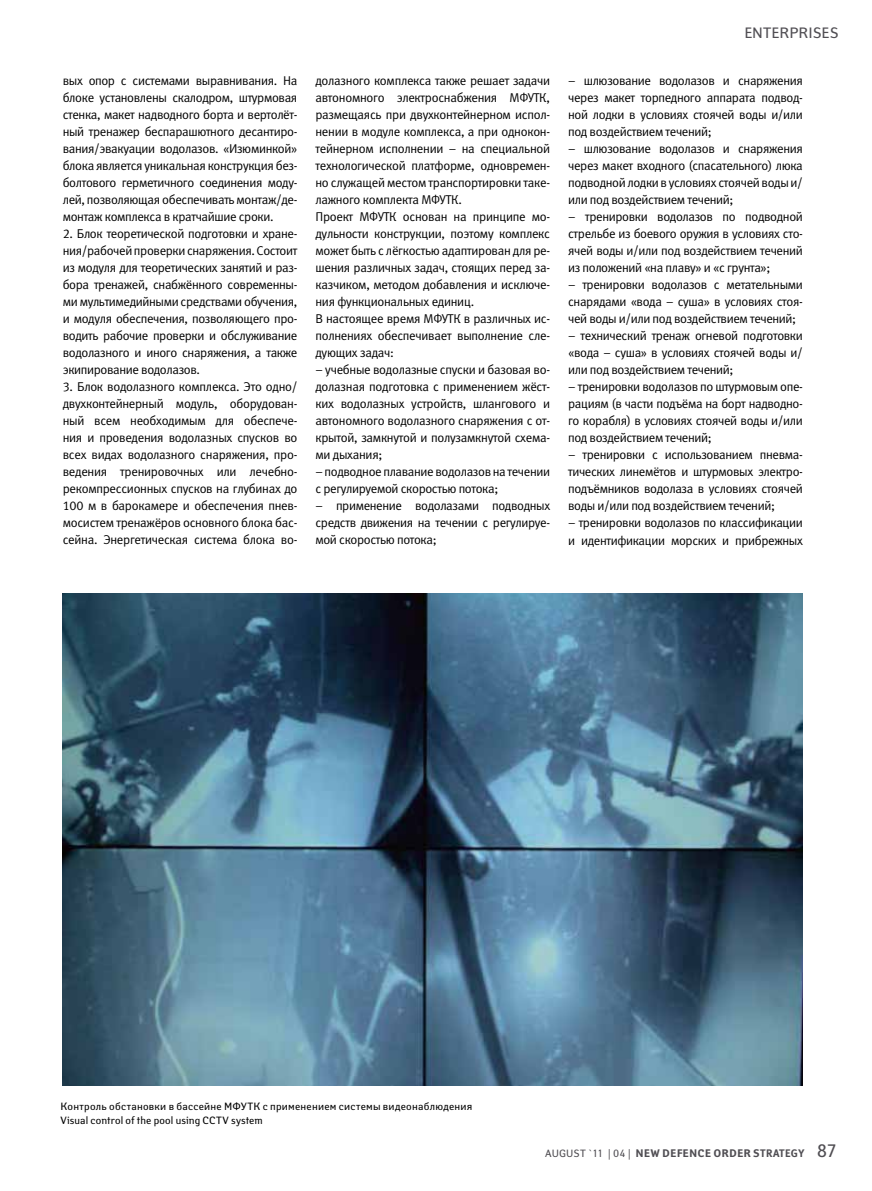
<style>
.page{position:relative;width:872px;height:1191px;background:#fff}
.page>*{position:absolute;margin:0;border:0;box-sizing:border-box;transform-origin:0 0}
.t1{font:15px "Yanus C";color:#504e53}
.t2{font:12.75px/17px "Meta Normal LFC";letter-spacing:-.025em;color:#000;text-align:justify}
.t3{font:700 10.95px "Yanus C";letter-spacing:.015em;color:#504e53}
.t4{font:10.5px/13.5px "Yanus C";letter-spacing:.025em;color:#000}
.s1{font-weight:400;font-size:10.5px}
.s2{font-family:"Meta Bold Caps C";font-weight:400}
.s3{font-weight:400;font-size:18px}
</style>
<div class="page">
<img style="left:62px;top:594px;width:740px;height:492px">
<p class="t2" style="left:63px;top:72px;width:236px">вых опор с системами выравнивания. На блоке установлены скалодром, штурмовая стенка, макет надводного борта и вертолёт&shy;ный тренажер беспарашютного десантиро&shy;вания/эвакуации водолазов. «Изюминкой» блока является уникальная конструкция без&shy;болтового герметичного соединения моду&shy;лей, позволяющая обеспечивать монтаж/де&shy;монтаж комплекса в кратчайшие сроки.</p>
<p class="t2" style="left:63px;top:225px;width:236px">2. Блок теоретической подготовки и хране&shy;ния/рабочей проверки снаряжения. Состоит из модуля для теоретических занятий и раз&shy;бора тренажей, снабжённого современны&shy;ми мультимедийными средствами обучения, и модуля обеспечения, позволяющего про&shy;водить рабочие проверки и обслуживание водолазного и иного снаряжения, а также экипирование водолазов.</p>
<p class="t2" style="left:63px;top:378px;width:236px">3. Блок водолазного комплекса. Это одно/ двухконтейнерный модуль, оборудован&shy;ный всем необходимым для обеспече&shy;ния и проведения водолазных спусков во всех видах водолазного снаряжения, про&shy;ведения тренировочных или лечебно&shy;рекомпрессионных спусков на глубинах до 100 м в барокамере и обеспечения пнев&shy;мосистем тренажёров основного блока бас&shy;сейна. Энергетическая система блока во-</p>
<p class="t2" style="left:315px;top:72px;width:236px;text-align:left">долазного комплекса также решает задачи автономного электроснабжения МФУТК, размещаясь при двухконтейнерном испол&shy;нении в модуле комплекса, а при однокон&shy;тейнерном исполнении – на специальной технологической платформе, одновремен&shy;но служащей местом транспортировки таке&shy;лажного комплекта МФУТК.<br>Проект МФУТК основан на принципе мо&shy;дульности конструкции, поэтому комплекс может быть с лёгкостью адаптирован для ре&shy;шения различных задач, стоящих перед за&shy;казчиком, методом добавления и исключе&shy;ния функциональных единиц.<br>В настоящее время МФУТК в различных ис&shy;полнениях обеспечивает выполнение сле&shy;дующих задач:</p>
<p class="t2" style="left:315px;top:361px;width:236px">– учебные водолазные спуски и базовая во&shy;долазная подготовка с применением жёст&shy;ких водолазных устройств, шлангового и автономного водолазного снаряжения с от&shy;крытой, замкнутой и полузамкнутой схема&shy;ми дыхания;</p>
<p class="t2" style="left:315px;top:463px;width:236px">– подводное плавание водолазов на течении с регулируемой скоростью потока;</p>
<p class="t2" style="left:315px;top:497px;width:236px">– применение водолазами подводных средств движения на течении с регулируе&shy;мой скоростью потока;</p>
<p class="t1" style="left:744px;top:24px;width:96px">eNterPrIses</p>
<p class="t2" style="left:568px;top:72px;width:236px">– шлюзование водолазов и снаряжения через макет торпедного аппарата подвод&shy;ной лодки в условиях стоячей воды и/или под воздействием течений;</p>
<p class="t2" style="left:568px;top:140px;width:236px">– шлюзование водолазов и снаряжения через макет входного (спасательного) люка подводной лодки в условиях стоячей воды и/ или под воздействием течений;</p>
<p class="t2" style="left:568px;top:208px;width:236px">– тренировки водолазов по подводной стрельбе из боевого оружия в условиях сто&shy;ячей воды и/или под воздействием течений из положений «на плаву» и «с грунта»;</p>
<p class="t2" style="left:568px;top:276px;width:236px">– тренировки водолазов с метательными снарядами «вода – суша» в условиях стоя&shy;чей воды и/или под воздействием течений;</p>
<p class="t2" style="left:568px;top:327px;width:236px">– технический тренаж огневой подготовки «вода – суша» в условиях стоячей воды и/ или под воздействием течений;</p>
<p class="t2" style="left:568px;top:378px;width:236px">– тренировки водолазов по штурмовым опе&shy;рациям (в части подъёма на борт надводно&shy;го корабля) в условиях стоячей воды и/или под воздействием течений;</p>
<p class="t2" style="left:568px;top:446px;width:236px">– тренировки с использованием пневма&shy;тических линемётов и штурмовых электро&shy;подъёмников водолаза в условиях стоячей воды и/или под воздействием течений;</p>
<p class="t2" style="left:568px;top:514px;width:236px">– тренировки водолазов по классификации и идентификации морских и прибрежных</p>
<p class="t4" style="left:61px;top:1099px;width:413px">Контроль обстановки в бассейне МФуТК с применением системы видеонаблюдения<br>Visual control of the pool using CCtV system</p>
<p class="t3" style="left:545px;top:1146px;width:293px"><span class="s1">august `11 | 04 |</span> NEW DEFENCE ORDER <span class="s2">STRATEGY</span> <span class="s3">87</span></p>
</div>
